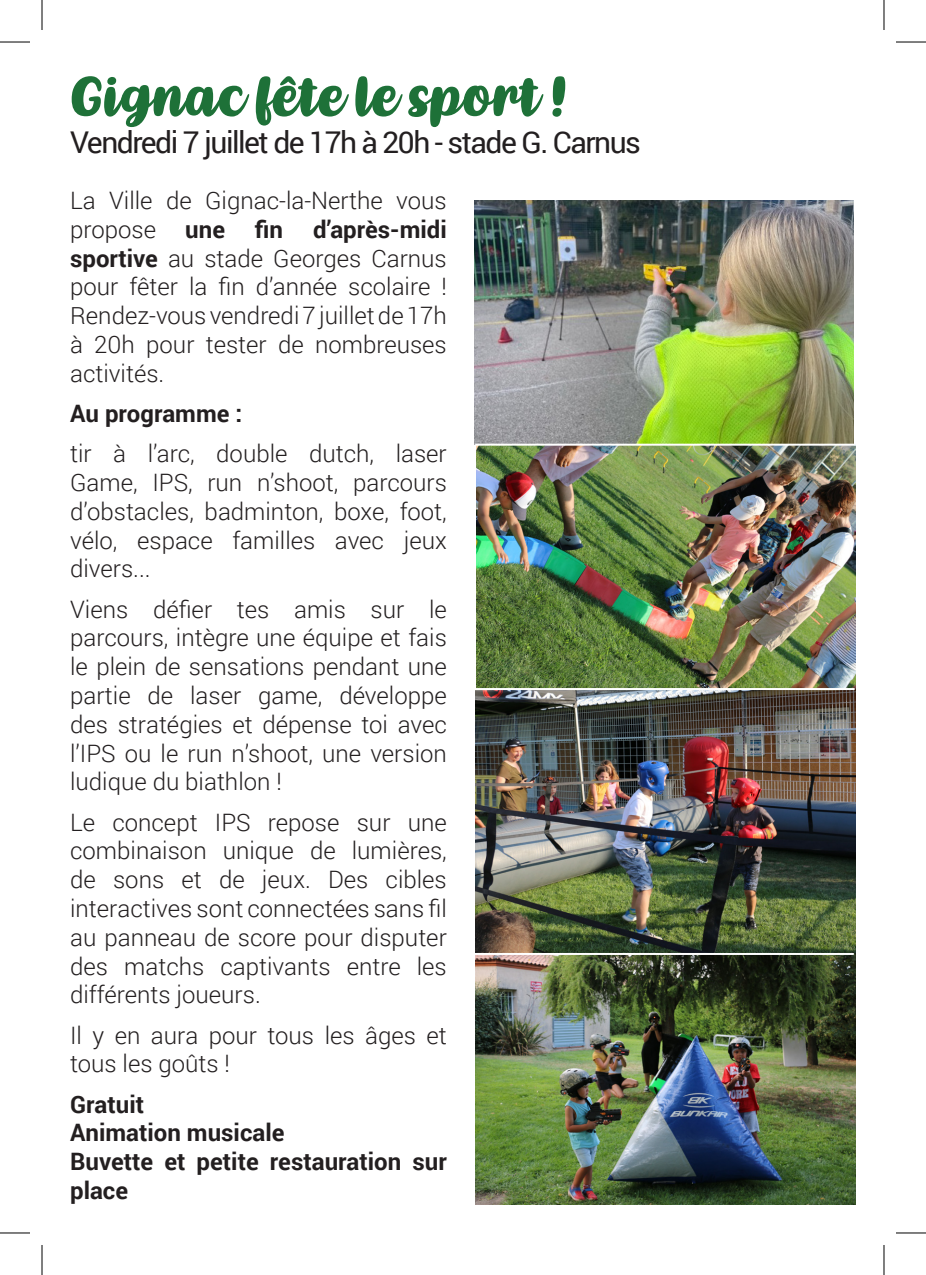
<style>
.page{position:relative;width:926px;height:1275px;background:#fff}
.page>*{position:absolute;margin:0;border:0;box-sizing:border-box;transform-origin:0 0}
.t1{font:52px "Kathen";color:#1e7138}
.t2{font:30px "Roboto";letter-spacing:-.05em;color:#231f20}
.t3{font:300 24px/28.8px "Roboto";color:#231f20;text-align:justify}
.t4{font:700 24px/28.8px "Roboto";color:#231f20}
.s1{font-weight:700}
</style>
<div class="page">
<img style="left:475px;top:200px;width:381px;height:1004px">
<hr style="left:474px;top:688px;width:381px;height:2px;background:#fff">
<hr style="left:475px;top:444px;width:381px;height:2px;background:#fff">
<hr style="left:473px;top:953px;width:381px;height:2px;background:#fff">
<hr style="left:0;top:42px;width:30px;height:1px;background:#000">
<hr style="left:896px;top:42px;width:30px;height:1px;background:#000">
<hr style="left:0;top:1232px;width:30px;height:1px;background:#000">
<hr style="left:896px;top:1232px;width:30px;height:1px;background:#000">
<hr style="left:42px;top:0;width:1px;height:30px;background:#000">
<hr style="left:42px;top:1245px;width:1px;height:30px;background:#000">
<hr style="left:884px;top:0;width:1px;height:30px;background:#000">
<hr style="left:884px;top:1245px;width:1px;height:30px;background:#000">
<p class="t1" style="left:70px;top:67px;width:499px">Gignac fête le sport !</p>
<p class="t2" style="left:70px;top:122px;width:572px">Vendredi 7 juillet de 17h à 20h - stade G. Carnus</p>
<p class="t3" style="left:70px;top:185px;width:378px">La Ville de Gignac-la-Nerthe vous propose <span class="s1">une fin d’après-midi sportive</span> au stade Georges Carnus pour fêter la fin d’année scolaire !<br>Rendez-vous vendredi 7 juillet de 17h à 20h pour tester de nombreuses activités.</p>
<p class="t4" style="left:70px;top:398px;width:174px">Au programme :</p>
<p class="t3" style="left:70px;top:438px;width:378px">tir à l’arc, double dutch, laser Game, IPS, run n’shoot, parcours d’obstacles, badminton, boxe, foot, vélo, espace familles avec jeux divers...</p>
<p class="t3" style="left:70px;top:594px;width:378px">Viens défier tes amis sur le parcours, intègre une équipe et fais le plein de sensations pendant une partie de laser game, développe des stratégies et dépense toi avec l’IPS ou le run n’shoot, une version ludique du biathlon !</p>
<p class="t3" style="left:70px;top:807px;width:378px">Le concept IPS repose sur une combinaison unique de lumières, de sons et de jeux. Des cibles interactives sont connectées sans fil au panneau de score pour disputer des matchs captivants entre les différents joueurs.</p>
<p class="t3" style="left:70px;top:1019px;width:378px">Il y en aura pour tous les âges et tous les goûts !</p>
<p class="t4" style="left:70px;top:1088px;width:76px">Gratuit</p>
<p class="t4" style="left:70px;top:1117px;width:216px">Animation musicale</p>
<p class="t4" style="left:70px;top:1146px;width:378px">Buvette et petite restauration sur place</p>
</div>
